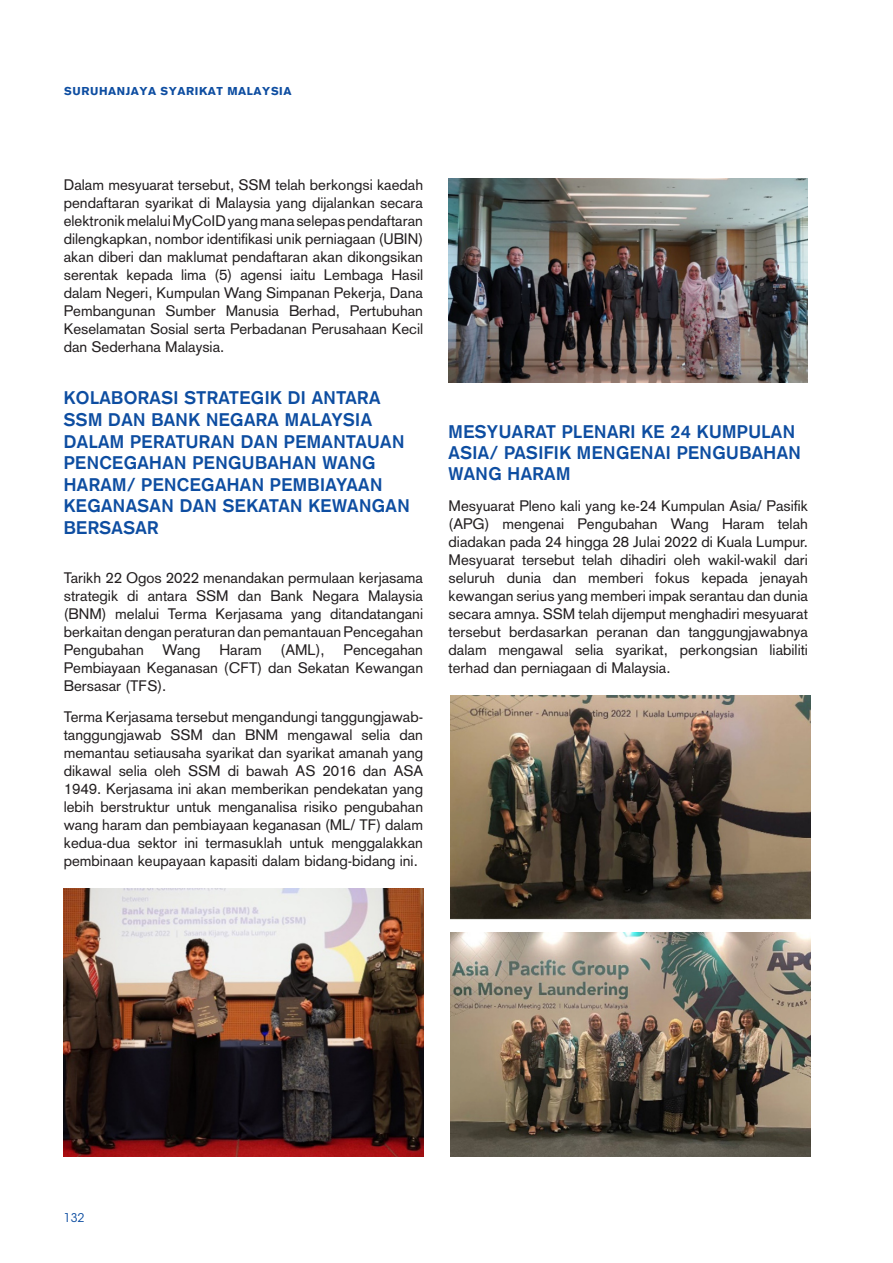
<style>
.page{position:relative;width:893px;height:1263px;background:#fff}
.page>*{position:absolute;margin:0;border:0;box-sizing:border-box;transform-origin:0 0}
.t1{font:700 18px/21.6px "Akzidenz Grotesk";letter-spacing:.025em;color:#0d4da1}
.t2{font:15px/18px "Akzidenz Grotesk";color:#231f20;text-align:justify}
.t3{font:12px "ITC Avant Garde Std";color:#0d4da1}
.t4{font:900 11.25px "Akzidenz Grotesk";letter-spacing:.05em;color:#0d4da1}
</style>
<div class="page">
<img style="left:64px;top:889px;width:359px;height:268px">
<img style="left:451px;top:932px;width:359px;height:225px">
<img style="left:451px;top:695px;width:359px;height:224px">
<img style="left:449px;top:179px;width:359px;height:204px">
<p class="t4" style="left:64px;top:84px;width:229px">SURUHANJAYA SYARIKAT MALAYSIA</p>
<p class="t2" style="left:64px;top:177px;width:361px">Dalam mesyuarat tersebut, SSM telah berkongsi kaedah pendaftaran syarikat di Malaysia yang dijalankan secara elektronik melalui MyCoID yang mana selepas pendaftaran dilengkapkan, nombor identifikasi unik perniagaan (UBIN) akan diberi dan maklumat pendaftaran akan dikongsikan serentak kepada lima (5) agensi iaitu Lembaga Hasil dalam Negeri, Kumpulan Wang Simpanan Pekerja, Dana Pembangunan Sumber Manusia Berhad, Pertubuhan Keselamatan Sosial serta Perbadanan Perusahaan Kecil dan Sederhana Malaysia.</p>
<p class="t1" style="left:64px;top:388px;width:347px">KOLABORASI STRATEGIK DI ANTARA<br>SSM DAN BANK NEGARA MALAYSIA<br>DALAM PERATURAN DAN PEMANTAUAN<br>PENCEGAHAN PENGUBAHAN WANG<br>HARAM/ PENCEGAHAN PEMBIAYAAN<br>KEGANASAN DAN SEKATAN KEWANGAN<br>BERSASAR</p>
<p class="t2" style="left:64px;top:570px;width:361px">Tarikh 22 Ogos 2022 menandakan permulaan kerjasama strategik di antara SSM dan Bank Negara Malaysia (BNM) melalui Terma Kerjasama yang ditandatangani berkaitan dengan peraturan dan pemantauan Pencegahan Pengubahan Wang Haram</p>
<p class="t2" style="left:64px;top:642px;width:361px;text-indent:217px">(AML), Pencegahan Pembiayaan Keganasan (CFT) dan Sekatan Kewangan Bersasar (TFS).</p>
<p class="t2" style="left:64px;top:709px;width:361px">Terma Kerjasama tersebut mengandungi tanggungjawab&shy;tanggungjawab SSM dan BNM mengawal selia dan memantau setiausaha syarikat dan syarikat amanah yang dikawal selia oleh SSM di bawah AS 2016 dan ASA 1949. Kerjasama ini akan memberikan pendekatan yang lebih berstruktur untuk menganalisa risiko pengubahan wang haram dan pembiayaan keganasan (ML/ TF) dalam kedua-dua sektor ini termasuklah untuk menggalakkan pembinaan keupayaan kapasiti dalam bidang-bidang ini.</p>
<p class="t1" style="left:449px;top:422px;width:354px;line-height:21px">MESYUARAT PLENARI KE 24 KUMPULAN<br>ASIA/ PASIFIK MENGENAI PENGUBAHAN<br>WANG HARAM</p>
<p class="t2" style="left:449px;top:498px;width:361px">Mesyuarat Pleno kali yang ke-24 Kumpulan Asia/ Pasifik (APG) mengenai Pengubahan Wang Haram telah diadakan pada 24 hingga 28 Julai 2022 di Kuala Lumpur.<br>Mesyuarat tersebut telah dihadiri oleh wakil-wakil dari seluruh dunia dan memberi fokus kepada jenayah kewangan serius yang memberi impak serantau dan dunia secara amnya. SSM telah dijemput menghadiri mesyuarat tersebut berdasarkan peranan dan tanggungjawabnya dalam mengawal selia syarikat, perkongsian liabiliti terhad dan perniagaan di Malaysia.</p>
<p class="t3" style="left:64px;top:1211px;width:22px">132</p>
</div>
